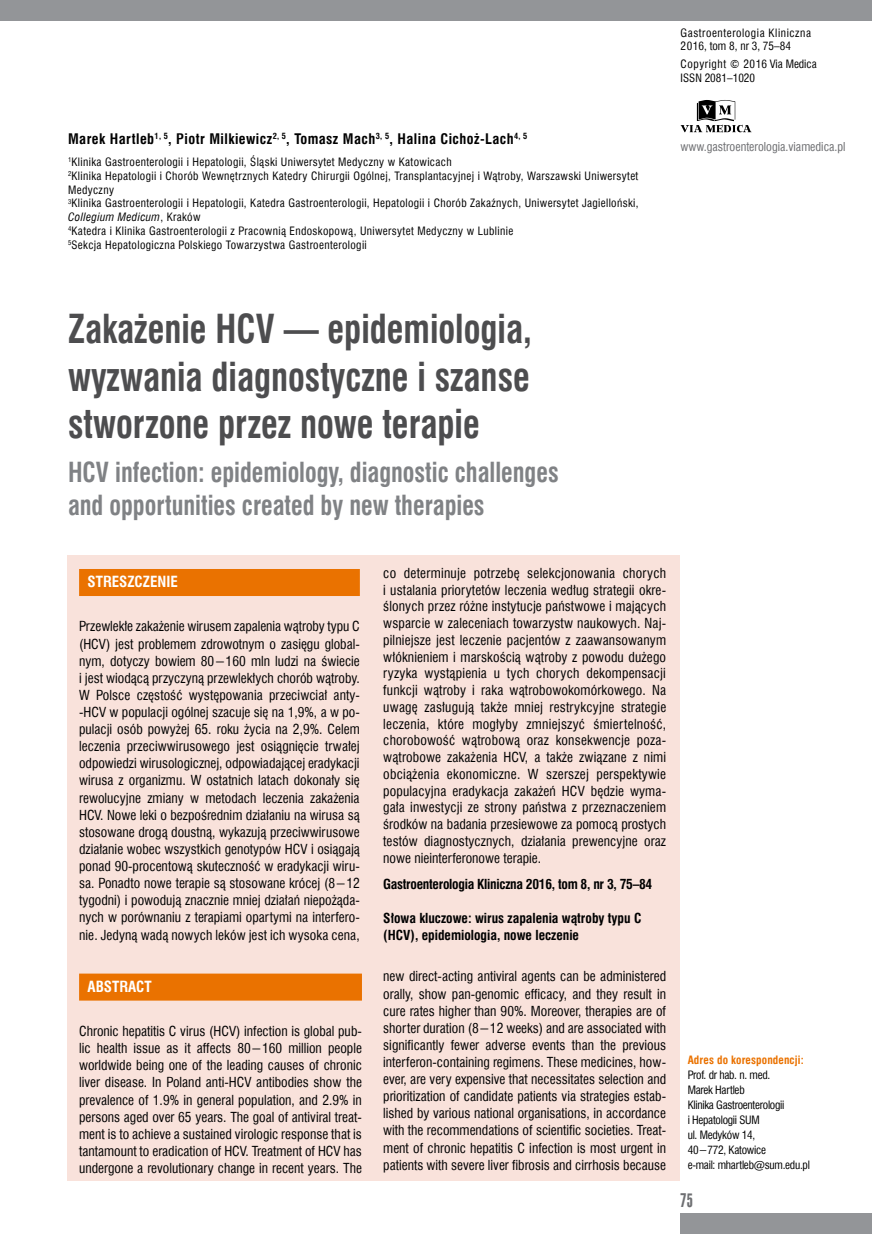
<style>
.page{position:relative;width:872px;height:1234px;background:#fff}
.page>*{position:absolute;margin:0;border:0;box-sizing:border-box;transform-origin:0 0}
.t1{font:700 39px/47.5px "Swis 721 Cn EU";color:#4d4d4f;text-align:justify;scale:.9 1}
.t2{font:700 27px/33px "Swis 721 Cn EU";color:#808285;scale:.9 1}
.t3{font:18px "Swis 924 EU";color:#6d6e71}
.t4{font:700 15px "Swis 721 Cn EU";color:#fff}
.t5{font:700 14.25px "Swis 721 Cn EU";letter-spacing:.03em;color:#000}
.t6{font:13.5px/17.1px "Swis 721 Cn EU";color:#000;text-align:justify}
.t7{font:700 13.5px/17.1px "Swis 721 Cn EU";color:#000}
.t8{font:700 13.5px "Swis 721 Cn EU";letter-spacing:-.02em;color:#000}
.t9{font:12px "Swis 721 Cn EU";color:#6d6e71}
.t10{font:11.25px/13.8px "Swis 721 Cn EU";letter-spacing:.03em;color:#000}
.t11{font:11.25px/15px "Swis 721 Cn EU";letter-spacing:-.025em;color:#000}
.t12{font:11.25px/13.5px "Swis 721 Cn EU";letter-spacing:.05em;color:#000}
.t13{font:11.25px/13.5px "Swis 721 Cn EU";color:#000}
.t14{font:700 11.25px "Swis 721 Cn EU";letter-spacing:.01em;color:#ea7200}
.s1{font-style:italic}
</style>
<div class="page">
<svg style="left:680px;top:100px;width:71px;height:33px"></svg>
<div style="left:680px;top:1212px;width:192px;height:21px;background:#939598"></div>
<div style="left:0;top:0;width:872px;height:21px;background:#939598"></div>
<div style="left:67px;top:555px;width:612px;height:625px;background:#f9e2db"></div>
<div style="left:79px;top:569px;width:281px;height:27px;background:#ea7200"></div>
<div style="left:79px;top:973px;width:283px;height:27px;background:#ea7200"></div>
<p class="t5" style="left:68px;top:130px;width:461px">Marek Hartleb<sup>1,</sup> <sup>5</sup>, Piotr Milkiewicz<sup>2,</sup> <sup>5</sup>, Tomasz Mach<sup>3,</sup> <sup>5</sup>, Halina Cichoż-Lach<sup>4,</sup> <sup>5</sup></p>
<p class="t10" style="left:68px;top:155px;width:572px"><sup>1</sup>Klinika Gastroenterologii i Hepatologii, Śląski Uniwersytet Medyczny w Katowicach<br><sup>2</sup>Klinika Hepatologii i Chorób Wewnętrznych Katedry Chirurgii Ogólnej, Transplantacyjnej i Wątroby, Warszawski Uniwersytet Medyczny<br><sup>3</sup>Klinika Gastroenterologii i Hepatologii, Katedra Gastroenterologii, Hepatologii i Chorób Zakaźnych, Uniwersytet Jagielloński, <span class="s1">Collegium Medicum</span>, Kraków<br><sup>4</sup>Katedra i Klinika Gastroenterologii z Pracownią Endoskopową, Uniwersytet Medyczny w Lublinie<br><sup>5</sup>Sekcja Hepatologiczna Polskiego Towarzystwa Gastroenterologii</p>
<p class="t12" style="left:680px;top:26px;width:132px">Gastroenterologia Kliniczna<br>2016, tom 8, nr 3, 75–84</p>
<p class="t13" style="left:680px;top:57px;width:138px">Copyright © 2016 Via Medica<br>ISSN 2081–1020</p>
<p class="t9" style="left:680px;top:138px;width:166px">www.gastroenterologia.viamedica.pl</p>
<h1 class="t1" style="left:68px;top:307px;width:517px">Zakażenie HCV — epidemiologia, wyzwania diagnostyczne i szanse stworzone przez nowe terapie</h1>
<h2 class="t2" style="left:68px;top:456px;width:546px">HCV infection: epidemiology, diagnostic challenges and opportunities created by new therapies</h2>
<p class="t4" style="left:88px;top:573px;width:92px">Streszczenie</p>
<p class="t6" style="left:79px;top:617px;width:282px">Przewlekłe zakażenie wirusem zapalenia wątroby typu C (HCV) jest problemem zdrowotnym o zasięgu global&shy;nym, dotyczy bowiem 80−160 mln ludzi na świecie i jest wiodącą przyczyną przewlekłych chorób wątroby.<br>W Polsce częstość występowania przeciwciał anty--HCV w populacji ogólnej szacuje się na 1,9%, a w po&shy;pulacji osób powyżej 65. roku życia na 2,9%. Celem leczenia przeciwwirusowego jest osiągnięcie trwałej odpowiedzi wirusologicznej, odpowiadającej eradykacji wirusa z organizmu. W ostatnich latach dokonały się rewolucyjne zmiany w metodach leczenia zakażenia HCV. Nowe leki o bezpośrednim działaniu na wirusa są stosowane drogą doustną, wykazują przeciwwirusowe działanie wobec wszystkich genotypów HCV i osiągają ponad 90-procentową skuteczność w eradykacji wiru&shy;sa. Ponadto nowe terapie są stosowane krócej (8−12 tygodni) i powodują znacznie mniej działań niepożąda&shy;nych w porównaniu z terapiami opartymi na interfero&shy;nie. Jedyną wadą nowych leków jest ich wysoka cena,</p>
<p class="t4" style="left:88px;top:977px;width:62px">Abstract</p>
<p class="t6" style="left:79px;top:1022px;width:284px">Chronic hepatitis C virus (HCV) infection is global pub&shy;lic health issue as it affects 80−160 million people worldwide being one of the leading causes of chronic liver disease. In Poland anti-HCV antibodies show the prevalence of 1.9% in general population, and 2.9% in persons aged over 65 years. The goal of antiviral treat&shy;ment is to achieve a sustained virologic response that is tantamount to eradication of HCV. Treatment of HCV has undergone a revolutionary change in recent years. The</p>
<p class="t6" style="left:383px;top:564px;width:284px">co determinuje potrzebę selekcjonowania chorych i ustalania priorytetów leczenia według strategii okre&shy;ślonych przez różne instytucje państwowe i mających wsparcie w zaleceniach towarzystw naukowych. Naj&shy;pilniejsze jest leczenie pacjentów z zaawansowanym włóknieniem i marskością wątroby z powodu dużego ryzyka wystąpienia u tych chorych dekompensacji funkcji wątroby i raka wątrobowokomórkowego. Na uwagę zasługują także mniej restrykcyjne strategie leczenia, które mogłyby zmniejszyć śmiertelność, chorobowość wątrobową oraz konsekwencje poza&shy;wątrobowe zakażenia HCV, a także związane z nimi obciążenia ekonomiczne. W szerszej perspektywie populacyjna eradykacja zakażeń HCV będzie wyma&shy;gała inwestycji ze strony państwa z przeznaczeniem środków na badania przesiewowe za pomocą prostych testów diagnostycznych, działania prewencyjne oraz nowe nieinterferonowe terapie.</p>
<p class="t8" style="left:383px;top:875px;width:271px">Gastroenterologia Kliniczna 2016, tom 8, nr 3, 75–84</p>
<p class="t7" style="left:383px;top:909px;width:260px">Słowa kluczowe: wirus zapalenia wątroby typu C (HCV), epidemiologia, nowe leczenie</p>
<p class="t6" style="left:383px;top:967px;width:284px">new direct-acting antiviral agents can be administered orally, show pan-genomic efficacy, and they result in cure rates higher than 90%. Moreover, therapies are of shorter duration (8−12 weeks) and are associated with significantly fewer adverse events than the previous interferon-containing regimens. These medicines, how&shy;ever, are very expensive that necessitates selection and prioritization of candidate patients via strategies estab&shy;lished by various national organisations, in accordance with the recommendations of scientific societies. Treat&shy;ment of chronic hepatitis C infection is most urgent in patients with severe liver fibrosis and cirrhosis because</p>
<p class="t14" style="left:687px;top:1052px;width:118px">Adres do korespondencji:</p>
<p class="t11" style="left:687px;top:1067px;width:124px">Prof. dr hab. n. med.<br>Marek Hartleb<br>Klinika Gastroenterologii<br>i Hepatologii SUM<br>ul. Medyków 14,<br>40−772, Katowice<br>e-mail: mhartleb@sum.edu.pl</p>
<h3 class="t3" style="left:680px;top:1189px;width:14px">75</h3>
</div>
